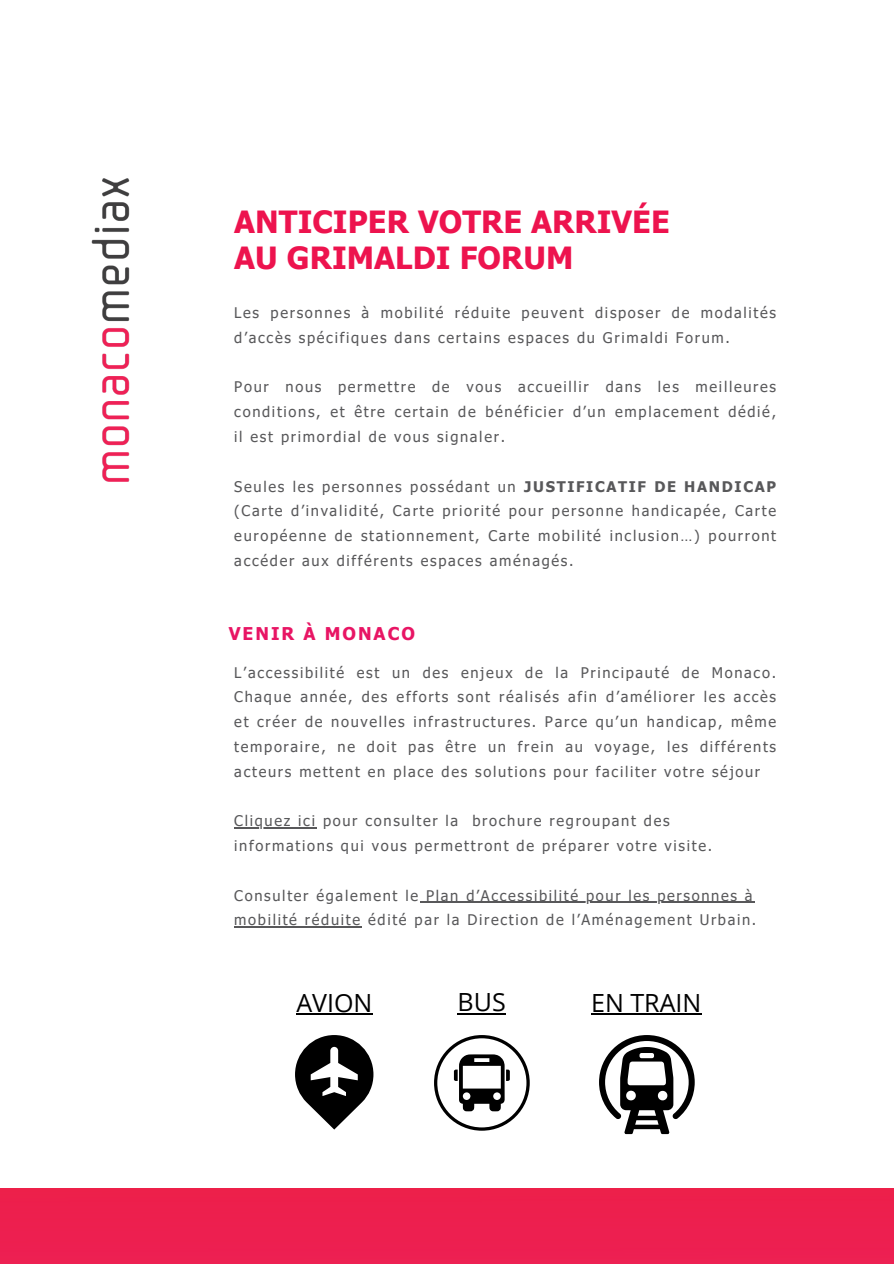
<style>
.page{position:relative;width:894px;height:1264px;background:#fff}
.page>*{position:absolute;margin:0;border:0;box-sizing:border-box;transform-origin:0 0}
.t1{font:700 30.6px/36px "Tahoma";color:#ed134e}
.t2{font:25.05px "Open Sans";color:#000}
.t3{font:700 17.55px "Tahoma";letter-spacing:.115em;color:#e81564}
.t4{font:14.7px/24.8px "Tahoma";letter-spacing:.115em;color:#58585a;text-align:justify}
.s1{font-weight:700}
</style>
<div class="page">
<img style="left:91px;top:178px;width:39px;height:304px">
<div style="left:0;top:1188px;width:893px;height:75px;background:#ed1f4f"></div>
<svg style="left:599px;top:1035px;width:95px;height:99px"></svg>
<svg style="left:434px;top:1035px;width:95px;height:95px"></svg>
<svg style="left:295px;top:1035px;width:78px;height:94px"></svg>
<hr style="left:234px;top:827px;width:82px;height:1px;background:#58585a">
<hr style="left:420px;top:901px;width:334px;height:1px;background:#58585a">
<hr style="left:234px;top:926px;width:128px;height:1px;background:#58585a">
<hr style="left:296px;top:1013px;width:76px;height:2px;background:#000">
<hr style="left:457px;top:1013px;width:48px;height:1px;background:#000">
<hr style="left:591px;top:1013px;width:110px;height:2px;background:#000">
<p class="t1" style="left:234px;top:203px;width:437px">ANTICIPER VOTRE ARRIVÉE<br>AU GRIMALDI FORUM</p>
<p class="t4" style="left:234px;top:300px;width:543px">Les personnes à mobilité réduite peuvent disposer de modalités d’accès spécifiques dans certains espaces du Grimaldi Forum.</p>
<h1 class="t4" style="left:234px;top:374px;width:543px">Pour nous permettre de vous accueillir dans les meilleures conditions, et être certain de bénéficier d’un emplacement dédié, il est primordial de vous signaler.</h1>
<p class="t4" style="left:234px;top:473px;width:543px">Seules les personnes possédant un <span class="s1">JUSTIFICATIF DE HANDICAP </span>(Carte d’invalidité, Carte priorité pour personne handicapée, Carte européenne de stationnement, Carte mobilité inclusion…) pourront accéder aux différents espaces aménagés.</p>
<p class="t3" style="left:229px;top:622px;width:188px">VENIR À MONACO</p>
<h3 class="t4" style="left:234px;top:659px;width:543px">L’accessibilité est un des enjeux de la Principauté de Monaco.<br>Chaque année, des efforts sont réalisés afin d’améliorer les accès et créer de nouvelles infrastructures. Parce qu’un handicap, même temporaire, ne doit pas être un frein au voyage, les différents acteurs mettent en place des solutions pour faciliter votre séjour</h3>
<p class="t4" style="left:234px;top:808px;width:479px">Cliquez ici pour consulter la brochure regroupant des informations qui vous permettront de préparer votre visite.</p>
<p class="t4" style="left:234px;top:882px;width:185px">Consulter également le</p>
<p class="t4" style="left:234px;top:882px;width:523px;text-align:right">Plan d’Accessibilité pour les personnes à<br>mobilité réduite édité par la Direction de l’Aménagement Urbain.</p>
<h2 class="t2" style="left:296px;top:984px;width:78px">AVION</h2>
<p class="t2" style="left:457px;top:984px;width:50px">BUS</p>
<h2 class="t2" style="left:591px;top:984px;width:112px">EN TRAIN</h2>
</div>
